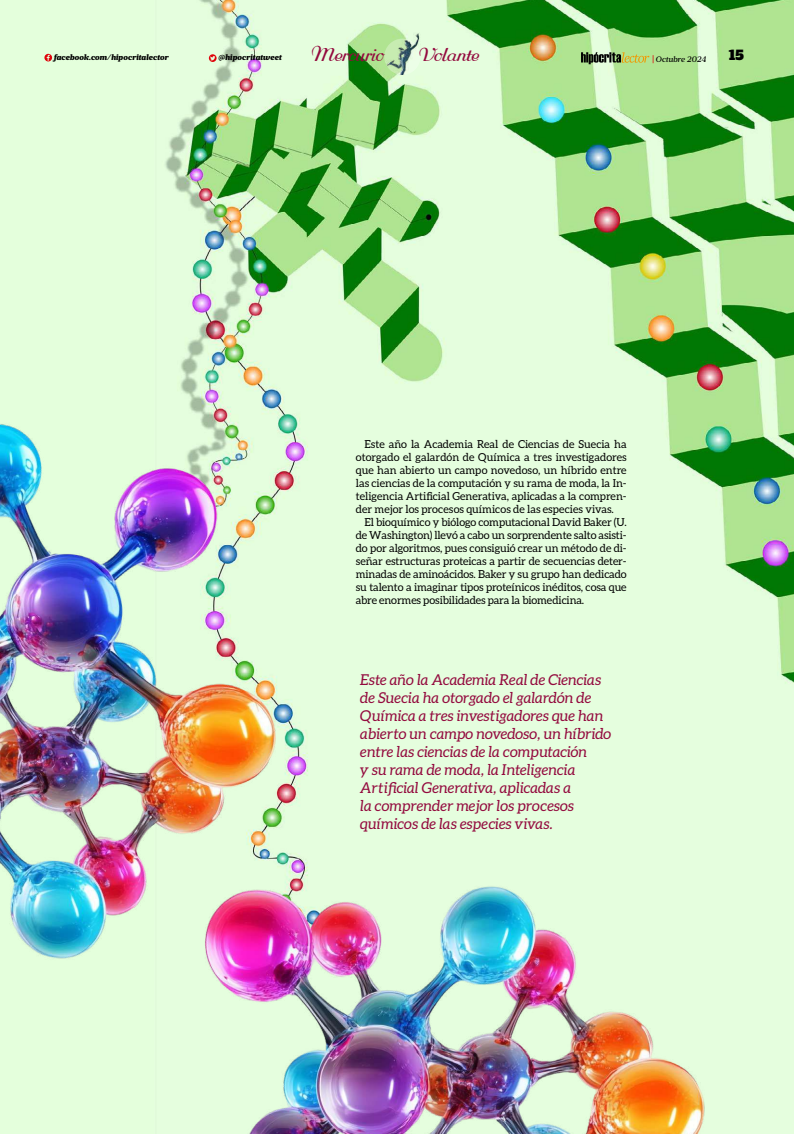
<style>
.page{position:relative;width:794px;height:1134px;background:#fff}
.page>*{position:absolute;margin:0;border:0;box-sizing:border-box;transform-origin:0 0}
.t1{font:20.3px "Rundkursiv";letter-spacing:-.03em;color:#930a3e}
.t2{font:italic 15px/18px "Aleo";color:#930a3e}
.t3{font:13px "Alfa Slab One";color:#000}
.t4{font:11px/13px "Aleo";letter-spacing:-.01em;color:#000;text-align:justify}
.t5{font:italic 900 8px "Prumo Banner";color:#000}
.t6{font:italic 500 8px "Prumo Banner";color:#000}
.s1{font-weight:900;font-style:normal;color:#e0040b}
</style>
<div class="page">
<img style="left:154px;top:0;width:640px;height:1134px">
<div style="left:384px;top:39px;width:36px;height:36px;background:#bee8a5;border-radius:50%"></div>
<img style="left:385px;top:33px;width:35px;height:42px">
<svg style="left:581px;top:52px;width:68px;height:12px"></svg>
<svg style="left:44px;top:54px;width:8px;height:7px"></svg>
<svg style="left:209px;top:54px;width:8px;height:8px"></svg>
<img style="left:0;top:361px;width:318px;height:681px">
<img style="left:66px;top:803px;width:681px;height:331px">
<p class="t5" style="left:54px;top:52px;width:116px">facebook.com/hipocritalector</p>
<p class="t5" style="left:219px;top:52px;width:65px">@hipocritatweet</p>
<h1 class="t1" style="left:310px;top:44px;width:74px">Mercurio</h1>
<h1 class="t1" style="left:418px;top:44px;width:61px">Volante</h1>
<p class="t6" style="left:652px;top:55px;width:55px"><span class="s1">|</span> Octubre 2024</p>
<p class="t3" style="left:728px;top:44px;width:17px">15</p>
<p class="t4" style="left:356px;top:437px;width:272px;text-indent:9px">Este año la Academia Real de Ciencias de Suecia ha otorgado el galardón de Química a tres investigadores que han abierto un campo novedoso, un híbrido entre las ciencias de la computación y su rama de moda, la In&shy;teligencia Artificial Generativa, aplicadas a la compren&shy;der mejor los procesos químicos de las especies vivas.</p>
<p class="t4" style="left:356px;top:515px;width:272px;text-indent:9px">El bioquímico y biólogo computacional David Baker (U. de Washington) llevó a cabo un sorprendente salto asisti&shy;do por algoritmos, pues consiguió crear un método de di&shy;señar estructuras proteicas a partir de secuencias deter&shy;minadas de aminoácidos. Baker y su grupo han dedicado su talento a imaginar tipos proteínicos inéditos, cosa que abre enormes posibilidades para la biomedicina.</p>
<p class="t2" style="left:360px;top:671px;width:252px">Este año la Academia Real de Ciencias de Suecia ha otorgado el galardón de Química a tres investigadores que han abierto un campo novedoso, un híbrido entre las ciencias de la computación<br>y su rama de moda, la Inteligencia Artificial Generativa, aplicadas a<br>la comprender mejor los procesos químicos de las especies vivas.</p>
</div>
